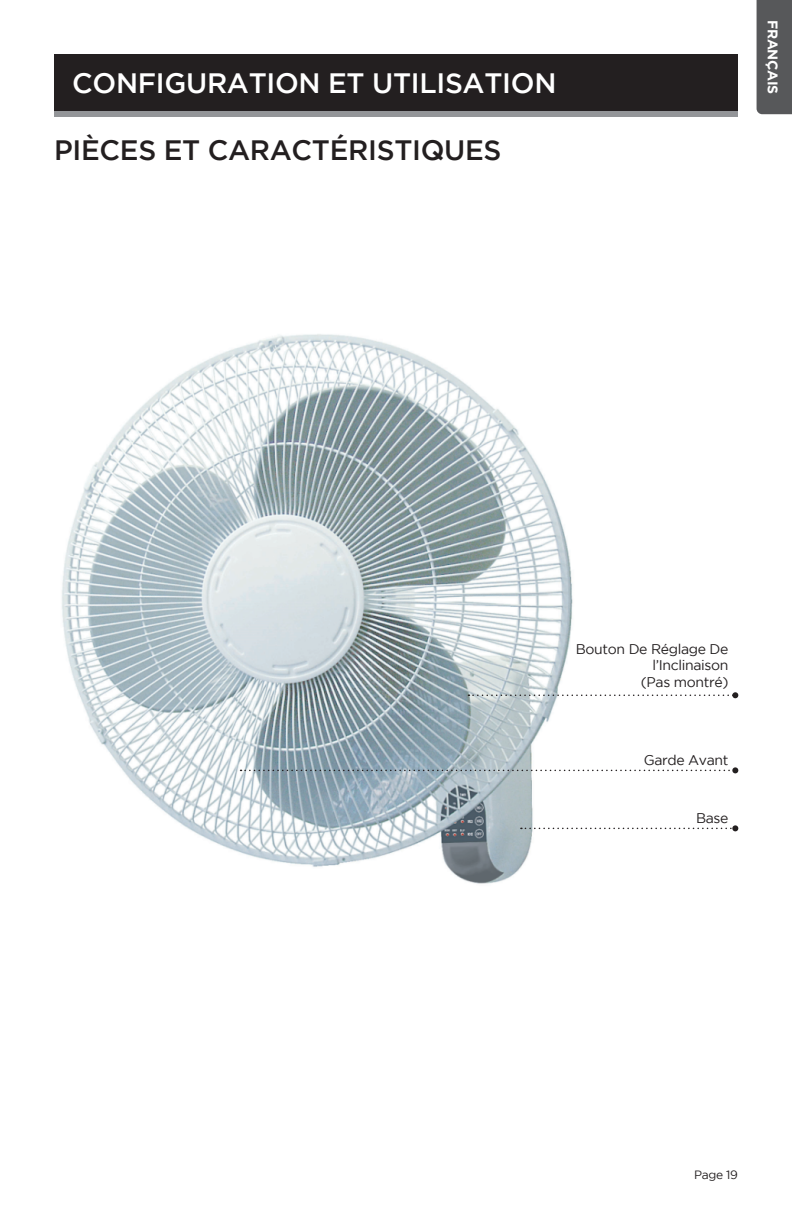
<style>
.page{position:relative;width:792px;height:1224px;background:#fff}
.page>*{position:absolute;margin:0;border:0;box-sizing:border-box;transform-origin:0 0}
.t1{font:500 28px "Gotham";letter-spacing:-.01em;color:#fff}
.t2{font:500 28px "Gotham";letter-spacing:-.01em;color:#231f20}
.t3{font:14px/16.8px "Gotham";letter-spacing:-.025em;color:#231f20;text-align:right}
.t4{font:700 14px "Gotham";letter-spacing:-.025em;color:#fff}
.t5{font:12px "Gotham";letter-spacing:-.025em;color:#231f20}
</style>
<div class="page">
<img style="left:62px;top:334px;width:511px;height:550px">
<div style="left:54px;top:106px;width:684px;height:10px;background:#939598"></div>
<div style="left:54px;top:54px;width:684px;height:57px;background:#231f20"></div>
<svg style="left:241px;top:767px;width:497px;height:6px"></svg>
<svg style="left:468px;top:692px;width:270px;height:6px"></svg>
<svg style="left:521px;top:825px;width:217px;height:6px"></svg>
<div style="left:757px;top:0;width:35px;height:114px;background:#57585a"></div>
<h1 class="t1" style="left:72px;top:67px;width:486px">CONFIGURATION ET UTILISATION</h1>
<h1 class="t2" style="left:54px;top:135px;width:449px">PIÈCES ET CARACTÉRISTIQUES</h1>
<p class="t4" style="left:781px;top:20px;width:76px;rotate:90deg">FRANÇAIS</p>
<p class="t3" style="left:576px;top:640px;width:154px">Bouton De Réglage De l’Inclinaison<br>(Pas montré)</p>
<p class="t3" style="left:644px;top:751px;width:86px">Garde Avant</p>
<p class="t3" style="left:696px;top:809px;width:34px">Base</p>
<p class="t5" style="left:694px;top:1168px;width:45px">Page 19</p>
</div>
